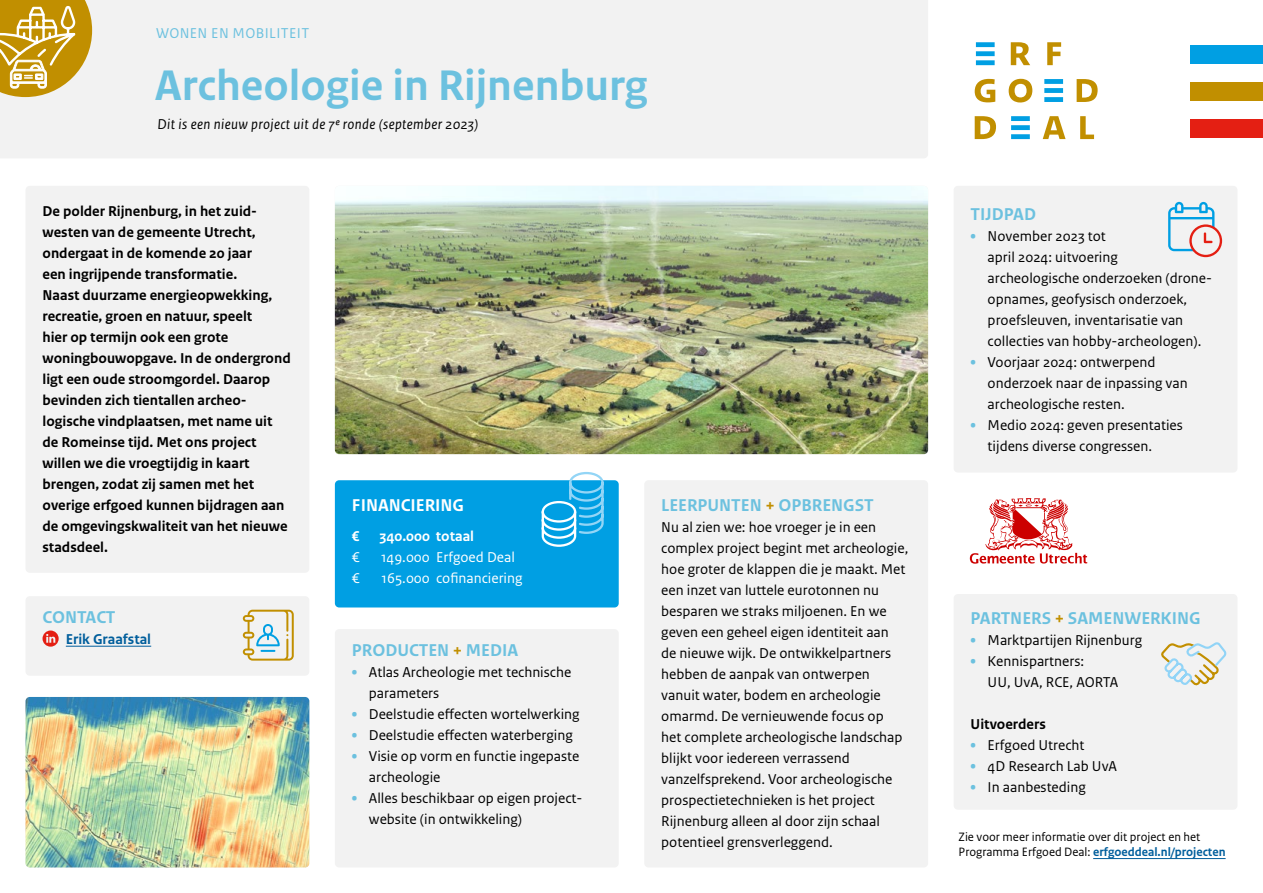
<style>
.page{position:relative;width:1263px;height:893px;background:#fff}
.page>*{position:absolute;margin:0;border:0;box-sizing:border-box;transform-origin:0 0}
.t1{font:700 45px "Rijksoverheid Sans Text";color:#6cc1df}
.t2{font:700 18px "Rijksoverheid Sans Text";color:#6cc1df}
.t3{font:700 18px "Rijksoverheid Sans Text";color:#fff}
.t4{font:15px/21px "Rijksoverheid Sans Text";color:#000}
.t5{font:700 15px/21px "Rijksoverheid Sans Text";color:#000}
.t6{font:italic 15px "Rijksoverheid Sans Text";letter-spacing:.025em;color:#000}
.t7{font:15px "Rijksoverheid Sans Text";color:#fff}
.t8{font:15px "Rijksoverheid Sans Text";letter-spacing:.025em;color:#6cc1df}
.t9{font:700 15px "Rijksoverheid Sans Text";color:#fff}
.t10{font:700 15px "Rijksoverheid Sans Text";color:#005e9c}
.t11{font:12.75px/15px "Rijksoverheid Sans Text";color:#000}
.s1{color:#c18f00}
.s2{font-weight:700;font-size:19.5px;color:#6cc1df}
.s3{font-weight:700;color:#005e9c}
</style>
<div class="page">
<div style="left:1190px;top:45px;width:73px;height:19px;background:#009fe3"></div>
<div style="left:1190px;top:120px;width:73px;height:18px;background:#e41f13"></div>
<div style="left:1190px;top:82px;width:73px;height:19px;background:#c18f00"></div>
<svg style="left:1011px;top:42px;width:19px;height:23px"></svg>
<svg style="left:1047px;top:42px;width:14px;height:23px"></svg>
<svg style="left:975px;top:79px;width:20px;height:23px"></svg>
<svg style="left:1009px;top:79px;width:23px;height:23px"></svg>
<svg style="left:1076px;top:79px;width:21px;height:23px"></svg>
<svg style="left:975px;top:116px;width:21px;height:23px"></svg>
<svg style="left:1043px;top:116px;width:22px;height:23px"></svg>
<svg style="left:1080px;top:116px;width:14px;height:23px"></svg>
<svg style="left:976px;top:42px;width:19px;height:23px"></svg>
<svg style="left:1011px;top:116px;width:19px;height:23px"></svg>
<svg style="left:1044px;top:79px;width:19px;height:23px"></svg>
<div style="left:0;top:0;width:928px;height:158px;background:#f2f2f2"></div>
<svg style="left:0;top:0;width:92px;height:97px"></svg>
<div style="left:26px;top:186px;width:283px;height:387px;background:#f2f2f2;border-radius:4px"></div>
<div style="left:954px;top:594px;width:283px;height:216px;background:#f2f2f2;border-radius:4px"></div>
<div style="left:954px;top:186px;width:283px;height:287px;background:#f2f2f2;border-radius:4px"></div>
<div style="left:644px;top:480px;width:284px;height:387px;background:#f2f2f2;border-radius:4px"></div>
<div style="left:335px;top:629px;width:284px;height:238px;background:#f2f2f2;border-radius:4px"></div>
<div style="left:335px;top:480px;width:284px;height:127px;background:#009fe3;border-radius:4px"></div>
<img style="left:26px;top:697px;width:283px;height:170px">
<img style="left:335px;top:186px;width:593px;height:268px">
<svg style="left:1161px;top:642px;width:66px;height:44px"></svg>
<svg style="left:540px;top:472px;width:65px;height:75px"></svg>
<div style="left:26px;top:596px;width:283px;height:80px;background:#f2f2f2;border-radius:4px"></div>
<hr style="left:66px;top:646px;width:85px;height:1px;background:#005e9c">
<svg style="left:43px;top:630px;width:16px;height:17px"></svg>
<svg style="left:243px;top:610px;width:51px;height:51px"></svg>
<svg style="left:1168px;top:202px;width:54px;height:55px"></svg>
<svg style="left:970px;top:498px;width:117px;height:66px"></svg>
<hr style="left:1093px;top:858px;width:132px;height:1px;background:#005e9c">
<p class="t8" style="left:156px;top:24px;width:154px">WONEN EN MOBILITEIT</p>
<h1 class="t1" style="left:155px;top:60px;width:494px">Archeologie in Rijnenburg</h1>
<p class="t6" style="left:157px;top:115px;width:322px">Dit is een nieuw project uit de 7e ronde (september 2023)</p>
<p class="t5" style="left:43px;top:201px;width:250px">De polder Rijnenburg, in het zuid&shy;westen van de gemeente Utrecht, ondergaat in de komende 20 jaar<br>een ingrijpende transformatie.<br>Naast duurzame energieopwekking, recreatie, groen en natuur, speelt<br>hier op termijn ook een grote woningbouwopgave. In de ondergrond ligt een oude stroomgordel. Daarop bevinden zich tientallen archeo&shy;logische vindplaatsen, met name uit de Romeinse tijd. Met ons project willen we die vroegtijdig in kaart brengen, zodat zij samen met het overige erfgoed kunnen bijdragen aan de omgevingskwaliteit van het nieuwe stadsdeel.</p>
<p class="t2" style="left:43px;top:607px;width:75px">CONTACT</p>
<p class="t10" style="left:66px;top:630px;width:87px">Erik Graafstal</p>
<p class="t3" style="left:352px;top:495px;width:114px">FINANCIERING</p>
<p class="t9" style="left:352px;top:527px;width:9px">€</p>
<p class="t9" style="left:380px;top:527px;width:96px">340.000 totaal</p>
<p class="t7" style="left:352px;top:548px;width:9px">€</p>
<p class="t7" style="left:381px;top:548px;width:135px">149.000 Erfgoed Deal</p>
<p class="t7" style="left:352px;top:569px;width:9px">€</p>
<p class="t7" style="left:382px;top:569px;width:142px">165.000 cofinanciering</p>
<p class="t2" style="left:352px;top:640px;width:168px">PRODUCTEN <span class="s1">+</span> MEDIA</p>
<p class="t4" style="left:369px;top:662px;width:204px;text-indent:-17px"><span class="s2">•</span> Atlas Archeologie met technische parameters</p>
<p class="t4" style="left:352px;top:704px;width:229px"><span class="s2">•</span> Deelstudie effecten wortelwerking</p>
<p class="t4" style="left:352px;top:725px;width:222px"><span class="s2">•</span> Deelstudie effecten waterberging</p>
<p class="t4" style="left:369px;top:746px;width:212px;text-indent:-17px"><span class="s2">•</span> Visie op vorm en functie ingepaste archeologie</p>
<p class="t4" style="left:369px;top:788px;width:213px;text-indent:-17px"><span class="s2">•</span> Alles beschikbaar op eigen project&shy;website (in ontwikkeling)</p>
<p class="t2" style="left:661px;top:495px;width:214px">LEERPUNTEN <span class="s1">+</span> OPBRENGST</p>
<p class="t4" style="left:661px;top:517px;width:249px">Nu al zien we: hoe vroeger je in een complex project begint met archeologie, hoe groter de klappen die je maakt. Met een inzet van luttele eurotonnen nu besparen we straks miljoenen. En we geven een geheel eigen identiteit aan<br>de nieuwe wijk. De ontwikkelpartners hebben de aanpak van ontwerpen vanuit water, bodem en archeologie omarmd. De vernieuwende focus op<br>het complete archeologische landschap blijkt voor iedereen verrassend vanzelfsprekend. Voor archeologische prospectietechnieken is het project Rijnenburg alleen al door zijn schaal potentieel grensverleggend.</p>
<p class="t2" style="left:971px;top:204px;width:67px">TIJDPAD</p>
<p class="t4" style="left:988px;top:226px;width:226px;text-indent:-17px"><span class="s2">•</span> November 2023 tot<br>april 2024: uitvoering archeologische onderzoeken (drone&shy;opnames, geofysisch onderzoek, proefsleuven, inventarisatie van collecties van hobby-archeologen).</p>
<p class="t4" style="left:988px;top:352px;width:202px;text-indent:-17px"><span class="s2">•</span> Voorjaar 2024: ontwerpend onderzoek naar de inpassing van archeologische resten.</p>
<p class="t4" style="left:988px;top:415px;width:197px;text-indent:-17px"><span class="s2">•</span> Medio 2024: geven presentaties tijdens diverse congressen.</p>
<p class="t2" style="left:971px;top:608px;width:231px">PARTNERS <span class="s1">+</span> SAMENWERKING</p>
<p class="t4" style="left:971px;top:630px;width:173px"><span class="s2">•</span> Marktpartijen Rijnenburg</p>
<p class="t4" style="left:988px;top:651px;width:132px;text-indent:-17px"><span class="s2">•</span> Kennispartners:<br>UU, UvA, RCE, AORTA</p>
<p class="t5" style="left:971px;top:714px;width:77px">Uitvoerders</p>
<p class="t4" style="left:971px;top:735px;width:115px"><span class="s2">•</span> Erfgoed Utrecht</p>
<p class="t4" style="left:971px;top:756px;width:148px"><span class="s2">•</span> 4D Research Lab UvA</p>
<p class="t4" style="left:971px;top:777px;width:117px"><span class="s2">•</span> In aanbesteding</p>
<p class="t11" style="left:958px;top:829px;width:268px">Zie voor meer informatie over dit project en het<br>Programma Erfgoed Deal: <span class="s3">erfgoeddeal.nl/projecten</span></p>
</div>
